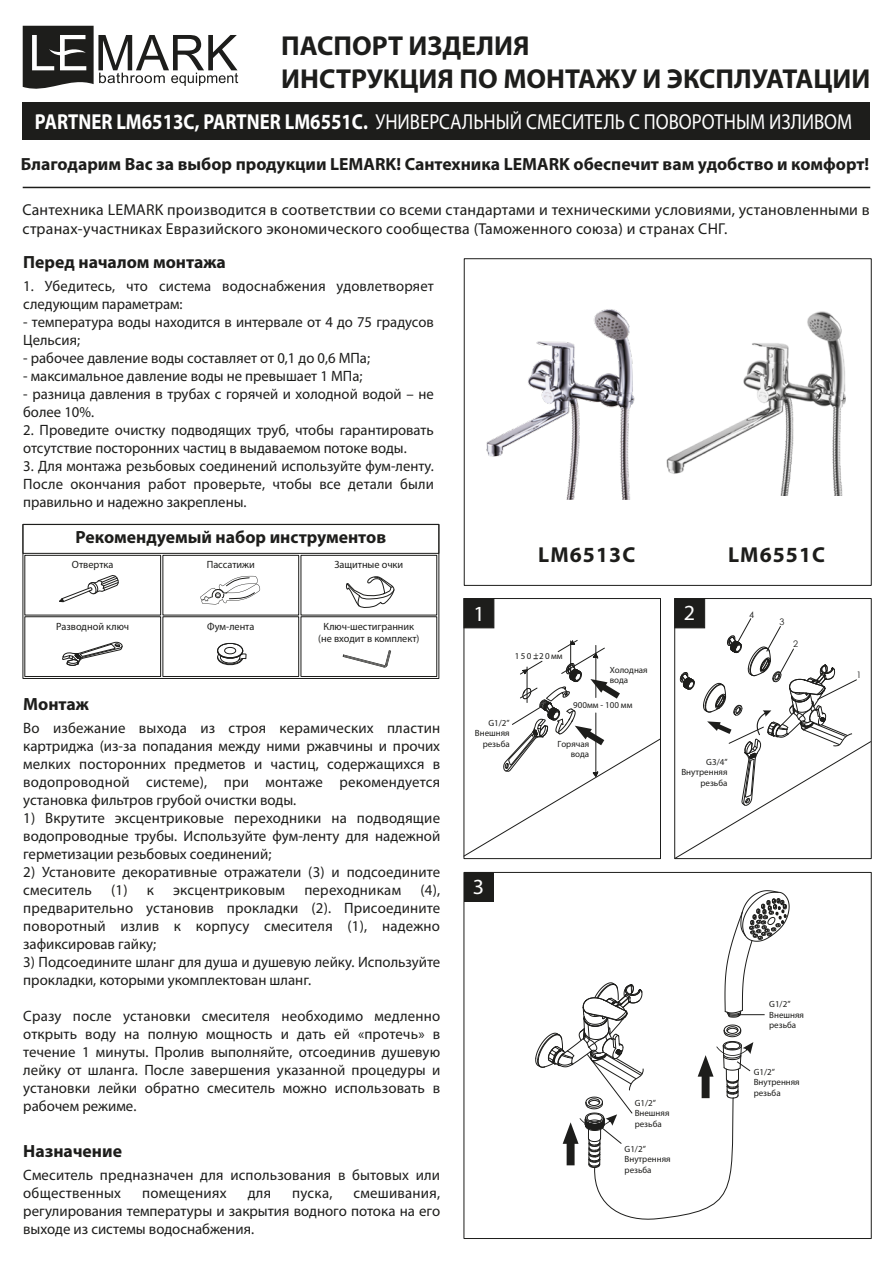
<style>
.page{position:relative;width:893px;height:1263px;background:#fff}
.page>*{position:absolute;margin:0;border:0;box-sizing:border-box;transform-origin:0 0}
.t1{font:700 27.45px/33px "Myriad Pro";color:#1d1d1b}
.t2{font:21.75px "Myriad Pro";color:#fff;scale:.87 1}
.t3{font:700 21.75px "Myriad Pro";letter-spacing:.05em;color:#1d1d1b}
.t4{font:21.6px "Myriad Pro";color:#fff}
.t5{font:700 17.7px "Myriad Pro";color:#1d1d1b}
.t6{font:15.75px/18.9px "Myriad Pro";letter-spacing:.015em;color:#1d1d1b}
.t7{font:15px/18px "Myriad Pro";color:#1d1d1b}
.t8{font:10.5px/12px "Myriad Pro";color:#1d1d1b;text-align:center}
.t9{font:9px/10.5px "Myriad Pro";color:#1d1d1b}
.t10{font:9px "Century Gothic";color:#1d1d1b}
.s1{font-weight:700}
</style>
<div class="page">
<div style="left:23px;top:102px;width:847px;height:37px;background:#1d1d1b"></div>
<svg style="left:23px;top:26px;width:215px;height:63px"></svg>
<hr style="left:23px;top:187px;width:847px;height:1px;background:#1d1d1b">
<img style="left:687px;top:288px;width:185px;height:208px">
<img style="left:463px;top:284px;width:224px;height:215px">
<div style="left:464px;top:598px;width:30px;height:30px;background:#1d1d1b"></div>
<div style="left:674px;top:598px;width:31px;height:30px;background:#1d1d1b;border:1px solid #1d1d1b"></div>
<div style="left:464px;top:872px;width:30px;height:30px;background:#1d1d1b"></div>
<div style="left:464px;top:872px;width:407px;height:367px;border:1px solid #1d1d1b"></div>
<div style="left:464px;top:258px;width:407px;height:328px;border:1px solid #1d1d1b"></div>
<div style="left:23px;top:524px;width:416px;height:30px;border:1px solid #1d1d1b"></div>
<div style="left:23px;top:524px;width:416px;height:155px;border:1px solid #1d1d1b"></div>
<div style="left:25px;top:555px;width:136px;height:60px;border:1px solid #1d1d1b"></div>
<div style="left:163px;top:555px;width:136px;height:60px;border:1px solid #1d1d1b"></div>
<div style="left:301px;top:555px;width:136px;height:60px;border:1px solid #1d1d1b"></div>
<div style="left:25px;top:616px;width:136px;height:61px;border:1px solid #1d1d1b"></div>
<div style="left:163px;top:616px;width:136px;height:61px;border:1px solid #1d1d1b"></div>
<div style="left:301px;top:616px;width:136px;height:61px;border:1px solid #1d1d1b"></div>
<svg style="left:346px;top:576px;width:48px;height:32px"></svg>
<svg style="left:62px;top:642px;width:61px;height:24px"></svg>
<svg style="left:217px;top:643px;width:29px;height:23px"></svg>
<svg style="left:343px;top:650px;width:48px;height:17px"></svg>
<svg style="left:59px;top:575px;width:60px;height:27px"></svg>
<svg style="left:200px;top:576px;width:60px;height:28px"></svg>
<svg style="left:463px;top:640px;width:198px;height:217px"></svg>
<svg style="left:674px;top:618px;width:197px;height:241px"></svg>
<svg style="left:535px;top:890px;width:255px;height:330px"></svg>
<h1 class="t1" style="left:281px;top:28px;width:591px">ПАСПОРТ ИЗДЕЛИЯ<br>ИНСТРУКЦИЯ ПО МОНТАЖУ И ЭКСПЛУАТАЦИИ</h1>
<h2 class="t2" style="left:35px;top:108px;width:941px"><span class="s1">PARTNER LM6513C, PARTNER LM6551C.</span> УНИВЕРСАЛЬНЫЙ СМЕСИТЕЛЬ С ПОВОРОТНЫМ ИЗЛИВОМ</h2>
<p class="t5" style="left:21px;top:152px;width:850px">Благодарим Вас за выбор продукции LEMARK! Сантехника LEMARK обеспечит вам удобство и комфорт!</p>
<p class="t6" style="left:22px;top:200px;width:849px">Сантехника LEMARK производится в соответствии со всеми стандартами и техническими условиями, установленными в странах-участниках Евразийского экономического сообщества (Таможенного союза) и странах СНГ.</p>
<p class="t5" style="left:23px;top:250px;width:204px">Перед началом монтажа</p>
<p class="t7" style="left:23px;top:277px;width:412px">1. Убедитесь, что система водоснабжения удовлетворяет следующим параметрам:</p>
<p class="t7" style="left:23px;top:313px;width:412px">- температура воды находится в интервале от 4 до 75 градусов<br>Цельсия;</p>
<p class="t7" style="left:23px;top:349px;width:348px">- рабочее давление воды составляет от 0,1 до 0,6 МПа;</p>
<p class="t7" style="left:23px;top:367px;width:341px">- максимальное давление воды не превышает 1 МПа;</p>
<p class="t7" style="left:23px;top:385px;width:412px">- разница давления в трубах с горячей и холодной водой – не более 10%.</p>
<p class="t7" style="left:23px;top:421px;width:412px">2. Проведите очистку подводящих труб, чтобы гарантировать отсутствие посторонних частиц в выдаваемом потоке воды.</p>
<p class="t7" style="left:23px;top:457px;width:412px;text-align:justify">3. Для монтажа резьбовых соединений используйте фум-ленту.<br>После окончания работ проверьте, чтобы все детали были правильно и надежно закреплены.</p>
<p class="t5" style="left:76px;top:525px;width:312px">Рекомендуемый набор инструментов</p>
<p class="t8" style="left:72px;top:558px;width:43px">Отвертка</p>
<p class="t8" style="left:207px;top:558px;width:50px">Пассатижи</p>
<p class="t8" style="left:334px;top:558px;width:70px">Защитные очки</p>
<p class="t8" style="left:56px;top:620px;width:74px">Разводной ключ</p>
<p class="t8" style="left:207px;top:620px;width:49px">Фум-лента</p>
<p class="t8" style="left:318px;top:620px;width:103px">Ключ-шестигранник (не входит в комплект)</p>
<p class="t5" style="left:23px;top:693px;width:67px">Монтаж</p>
<p class="t7" style="left:23px;top:719px;width:419px;text-align:justify">Во избежание выхода из строя керамических пластин картриджа (из-за попадания между ними ржавчины и прочих мелких посторонних предметов и частиц, содержащихся в водопроводной системе), при монтаже рекомендуется установка фильтров грубой очистки воды.</p>
<p class="t7" style="left:23px;top:809px;width:419px;text-align:justify">1) Вкрутите эксцентриковые переходники на подводящие водопроводные трубы. Используйте фум-ленту для надежной герметизации резьбовых соединений;</p>
<p class="t7" style="left:23px;top:863px;width:418px">2) Установите декоративные отражатели (3) и подсоедините смеситель</p>
<p class="t7" style="left:23px;top:881px;width:419px;text-align:justify;text-indent:397px">(4), предварительно установив прокладки (2). Присоедините поворотный излив к корпусу смесителя (1), надежно зафиксировав гайку;</p>
<p class="t7" style="left:23px;top:953px;width:419px">3) Подсоедините шланг для душа и душевую лейку. Используйте прокладки, которыми укомплектован шланг.</p>
<p class="t7" style="left:23px;top:1007px;width:419px;text-align:justify">Сразу после установки смесителя необходимо медленно открыть воду на полную мощность и дать ей «протечь» в течение 1 минуты. Пролив выполняйте, отсоединив душевую лейку от шланга. После завершения указанной процедуры и установки лейки обратно смеситель можно использовать в рабочем режиме.</p>
<p class="t5" style="left:23px;top:1140px;width:100px">Назначение</p>
<p class="t7" style="left:23px;top:1166px;width:418px">Смеситель предназначен для использования в бытовых или общественных</p>
<p class="t7" style="left:111px;top:881px;width:44px">(1) к</p>
<p class="t7" style="left:173px;top:881px;width:114px">эксцентриковым</p>
<p class="t7" style="left:304px;top:881px;width:98px">переходникам</p>
<p class="t7" style="left:23px;top:1184px;width:418px;text-align:justify;text-indent:330px">смешивания, регулирования температуры и закрытия водного потока на его выходе из системы водоснабжения.</p>
<p class="t7" style="left:142px;top:1184px;width:86px">помещениях</p>
<p class="t7" style="left:248px;top:1184px;width:25px">для</p>
<p class="t7" style="left:292px;top:1184px;width:42px">пуска,</p>
<h2 class="t3" style="left:538px;top:540px;width:99px">LM6513C</h2>
<h2 class="t3" style="left:728px;top:540px;width:99px">LM6551C</h2>
<h3 class="t4" style="left:474px;top:600px;width:13px">1</h3>
<h3 class="t4" style="left:684px;top:600px;width:13px">2</h3>
<p class="t9" style="left:515px;top:650px;width:49px">150+20мм</p>
<p class="t9" style="left:610px;top:664px;width:40px">Холодная вода</p>
<p class="t9" style="left:573px;top:700px;width:61px">900мм - 100 мм</p>
<p class="t9" style="left:475px;top:717px;width:36px;text-align:right">G1/2”<br>Внешняя резьба</p>
<p class="t9" style="left:557px;top:738px;width:33px;text-align:right">Горячая вода</p>
<p class="t9" style="left:681px;top:756px;width:48px;text-align:right">G3/4”<br>Внутренняя резьба</p>
<p class="t10" style="left:749px;top:608px;width:6px">4</p>
<p class="t10" style="left:779px;top:615px;width:6px">3</p>
<p class="t10" style="left:793px;top:638px;width:6px">2</p>
<p class="t10" style="left:856px;top:668px;width:6px">1</p>
<h3 class="t4" style="left:473px;top:874px;width:13px">3</h3>
<p class="t9" style="left:635px;top:1097px;width:36px">G1/2”<br>Внешняя резьба</p>
<p class="t9" style="left:625px;top:1143px;width:48px">G1/2”<br>Внутренняя резьба</p>
<p class="t9" style="left:769px;top:999px;width:36px">G1/2”<br>Внешняя резьба</p>
<p class="t9" style="left:754px;top:1066px;width:48px">G1/2”<br>Внутренняя резьба</p>
</div>
